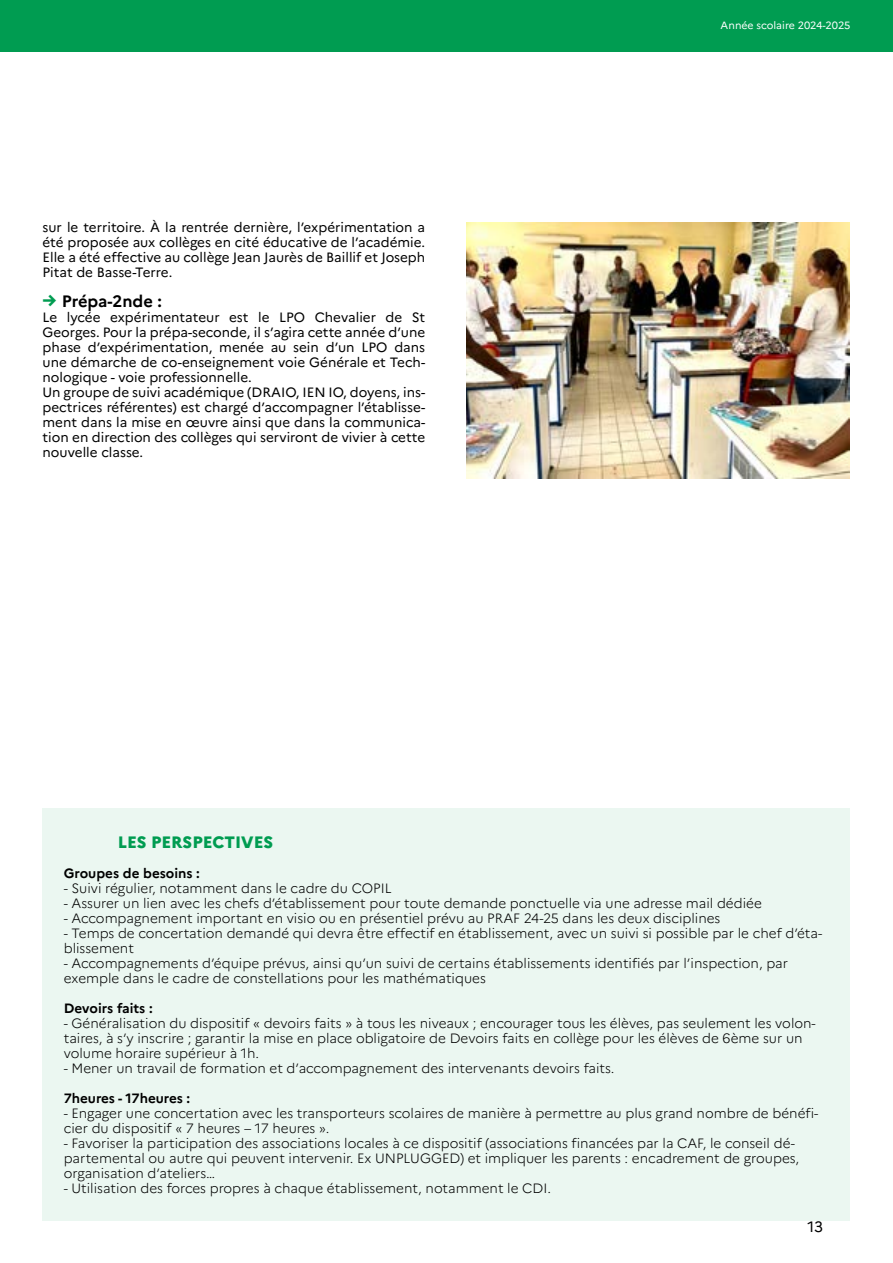
<style>
.page{position:relative;width:893px;height:1263px;background:#fff}
.page>*{position:absolute;margin:0;border:0;box-sizing:border-box;transform-origin:0 0}
.t1{font:800 16.5px "Marianne";color:#009c51}
.t2{font:700 16.5px "Marianne";color:#000}
.t3{font:15px "Marianne";color:#000}
.t4{font:300 13.5px/15px "Marianne";color:#000}
.t5{font:13.5px/15px "Marianne";color:#000;text-align:justify}
.t6{font:700 13.5px "Marianne";color:#000}
.t7{font:10.5px "Marianne";color:#fff}
.s1{font-weight:800;font-size:18px;color:#009c51}
</style>
<div class="page">
<div style="left:43px;top:808px;width:807px;height:412px;background:#ebf7f1"></div>
<div style="left:0;top:0;width:893px;height:51px;background:#009c51"></div>
<img style="left:467px;top:222px;width:382px;height:256px">
<p class="t5" style="left:43px;top:219px;width:384px">sur le territoire. À la rentrée dernière, l’expérimentation a été proposée aux collèges en cité éducative de l’académie.<br>Elle a été effective au collège Jean Jaurès de Baillif et Joseph Pitat de Basse-Terre.</p>
<p class="t2" style="left:43px;top:289px;width:121px"><span class="s1">→</span> Prépa-2nde :</p>
<p class="t5" style="left:43px;top:309px;width:384px;text-align:left">Le lycée expérimentateur est le LPO Chevalier de St Georges. Pour la prépa-seconde, il s’agira cette année d’une phase d’expérimentation, menée au sein d’un LPO dans une démarche de co-enseignement voie Générale et Tech&shy;nologique - voie professionnelle.<br>Un groupe de suivi académique (DRAIO, IEN IO, doyens, ins&shy;pectrices référentes) est chargé d’accompagner l’établisse&shy;ment dans la mise en œuvre ainsi que dans la communica&shy;tion en direction des collèges qui serviront de vivier à cette nouvelle classe.</p>
<p class="t7" style="left:720px;top:18px;width:131px">Année scolaire 2024-2025</p>
<p class="t1" style="left:118px;top:829px;width:157px">LES PERSPECTIVES</p>
<p class="t6" style="left:64px;top:863px;width:138px">Groupes de besoins :</p>
<p class="t4" style="left:64px;top:880px;width:329px">- Suivi régulier, notamment dans le cadre du COPIL</p>
<p class="t4" style="left:64px;top:895px;width:700px">- Assurer un lien avec les chefs d’établissement pour toute demande ponctuelle via une adresse mail dédiée</p>
<p class="t4" style="left:64px;top:910px;width:658px">- Accompagnement important en visio ou en présentiel prévu au PRAF 24-25 dans les deux disciplines</p>
<p class="t4" style="left:64px;top:925px;width:760px">- Temps de concertation demandé qui devra être effectif en établissement, avec un suivi si possible par le chef d’éta&shy;blissement</p>
<p class="t4" style="left:64px;top:955px;width:726px">- Accompagnements d’équipe prévus, ainsi qu’un suivi de certains établissements identifiés par l’inspection, par exemple dans le cadre de constellations pour les mathématiques</p>
<p class="t6" style="left:64px;top:998px;width:90px">Devoirs faits :</p>
<p class="t4" style="left:64px;top:1014px;width:753px">- Généralisation du dispositif « devoirs faits » à tous les niveaux ; encourager tous les élèves, pas seulement les volon&shy;taires, à s’y inscrire ; garantir la mise en place obligatoire de Devoirs faits en collège pour les élèves de 6ème sur un volume horaire supérieur à 1h.</p>
<p class="t4" style="left:64px;top:1059px;width:552px">- Mener un travail de formation et d’accompagnement des intervenants devoirs faits.</p>
<p class="t6" style="left:64px;top:1088px;width:128px">7heures - 17heures :</p>
<p class="t4" style="left:64px;top:1104px;width:756px">- Engager une concertation avec les transporteurs scolaires de manière à permettre au plus grand nombre de bénéfi&shy;cier du dispositif « 7 heures – 17 heures ».</p>
<p class="t4" style="left:64px;top:1134px;width:737px">- Favoriser la participation des associations locales à ce dispositif (associations financées par la CAF, le conseil dé&shy;partemental ou autre qui peuvent intervenir. Ex UNPLUGGED) et impliquer les parents : encadrement de groupes, organisation d’ateliers…</p>
<p class="t4" style="left:64px;top:1179px;width:489px">- Utilisation des forces propres à chaque établissement, notamment le CDI.</p>
<p class="t3" style="left:808px;top:1215px;width:17px">13</p>
</div>
